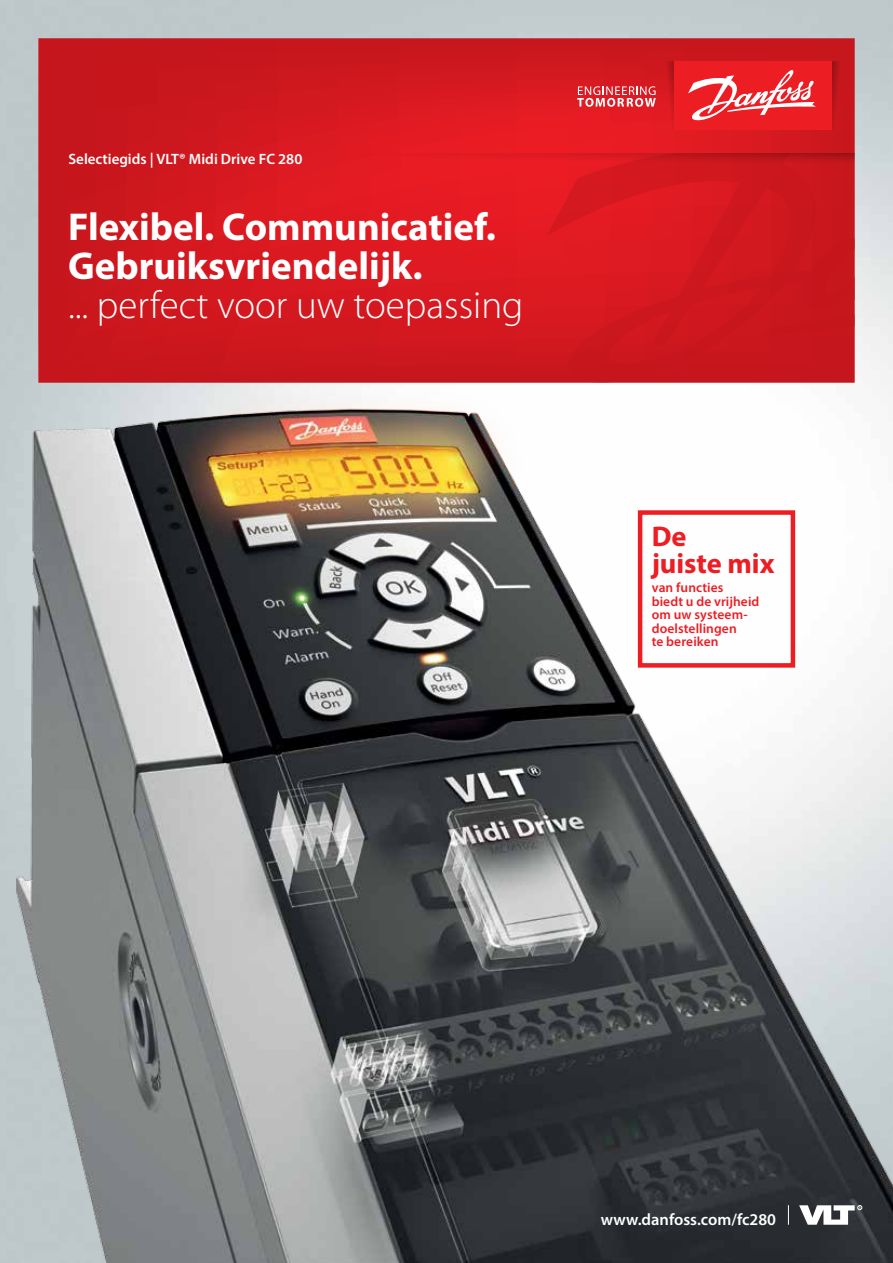
<style>
.page{position:relative;width:893px;height:1263px;background:#fff}
.page>*{position:absolute;margin:0;border:0;box-sizing:border-box;transform-origin:0 0}
.t1{font:700 39px/39px "Myriad Pro";color:#fff}
.t2{font:300 39px "Myriad Pro";color:#fff}
.t3{font:700 28.5px/27px "Myriad Pro";letter-spacing:-.005em;color:#ed1d24}
.t4{font:600 16.5px "Myriad Pro";color:#fff}
.t5{font:600 15px "Myriad Pro";color:#fff}
.t6{font:600 13.5px/13.5px "Myriad Pro";letter-spacing:.005em;color:#ed1d24}
</style>
<div class="page">
<img style="left:0;top:376px;width:893px;height:887px">
<div style="left:638px;top:510px;width:157px;height:158px;border:4px solid #ed1d24"></div>
<svg style="left:38px;top:38px;width:817px;height:345px;background:#d2181f"></svg>
<svg style="left:547px;top:166px;width:308px;height:217px;background:#d0181f"></svg>
<svg style="left:832px;top:61px;width:12px;height:69px"></svg>
<svg style="left:358px;top:153px;width:497px;height:13px;background:#d4181f"></svg>
<div style="left:674px;top:61px;width:158px;height:69px;background:#ed1d24"></div>
<svg style="left:577px;top:61px;width:97px;height:69px;background:#dd2d34"></svg>
<svg style="left:688px;top:70px;width:128px;height:51px"></svg>
<svg style="left:799px;top:1205px;width:63px;height:20px"></svg>
<svg style="left:788px;top:1205px;width:1px;height:20px"></svg>
<p class="t5" style="left:68px;top:150px;width:235px">Selectiegids | VLT® Midi Drive FC 280</p>
<h1 class="t1" style="left:68px;top:206px;width:430px">Flexibel. Communicatief.<br>Gebruiksvriendelijk.</h1>
<h1 class="t2" style="left:68px;top:281px;width:457px">... perfect voor uw toepassing</h1>
<h2 class="t3" style="left:652px;top:522px;width:124px">De<br>juiste mix</h2>
<p class="t6" style="left:652px;top:581px;width:109px">van functies<br>biedt u de vrijheid om uw systeem&shy;doelstellingen<br>te bereiken</p>
<p class="t4" style="left:601px;top:1209px;width:177px">www.danfoss.com/fc280</p>
</div>
